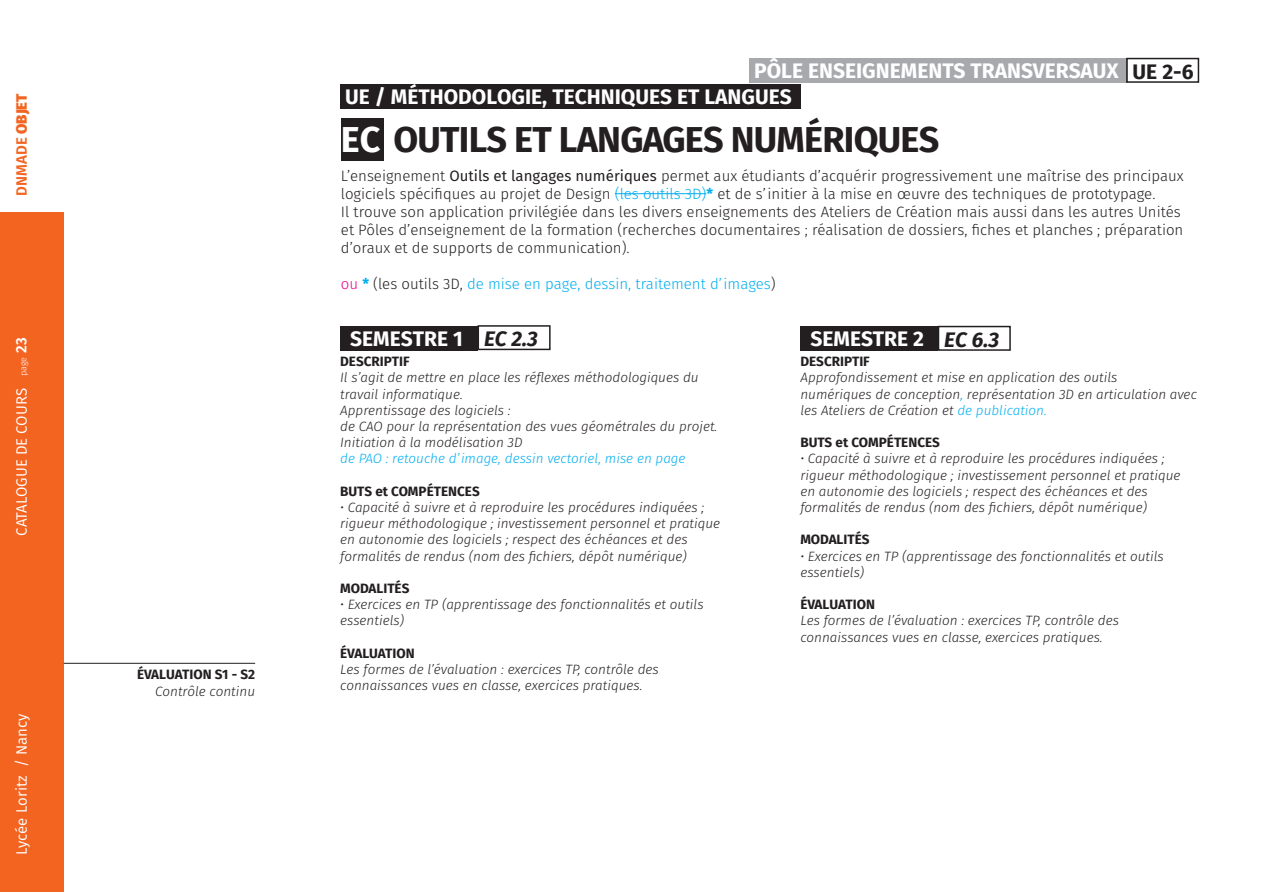
<style>
.page{position:relative;width:1263px;height:893px;background:#fff}
.page>*{position:absolute;margin:0;border:0;box-sizing:border-box;transform-origin:0 0}
.t1{font:700 36px "Fira Sans";letter-spacing:-.02em;color:#231f20}
.t2{font:700 21px "Fira Sans";color:#fff}
.t3{font:italic 700 21px "Fira Sans";color:#231f20}
.t4{font:700 21px "Fira Sans";color:#231f20}
.t5{font:300 15px/18px "Fira Sans";color:#231f20}
.t6{font:300 15px "Fira Sans";color:#00aeef}
.t7{font:15px "Fira Sans";color:#fff}
.t8{font:600 15px "Fira Sans";color:#f36421}
.t9{font:italic 300 13.5px/16.2px "Fira Sans";color:#231f20}
.t10{font:700 13.5px "Fira Sans";color:#231f20}
.t11{font:italic 300 13.5px "Fira Sans";color:#00aeef}
.t12{font:300 9px "Fira Sans";color:#fff}
.s1{font-weight:800}
.s2{font-weight:600;font-size:15px}
.s3{color:#fff}
.s4{font-weight:400}
.s5{color:#00aeef}
.s6{font-weight:700;color:#00aeef}
.s7{color:#ed028c}
.s8{font-weight:700}
.s9{color:#231f20}
</style>
<div class="page">
<div style="left:0;top:213px;width:64px;height:679px;background:#f36421"></div>
<div style="left:340px;top:85px;width:460px;height:24px;background:#231f20"></div>
<div style="left:340px;top:326px;width:137px;height:24px;background:#231f20"></div>
<div style="left:800px;top:326px;width:138px;height:24px;background:#231f20"></div>
<div style="left:749px;top:58px;width:379px;height:24px;background:#a8a9ad"></div>
<div style="left:1126px;top:58px;width:73px;height:25px;border:2px solid #231f20"></div>
<div style="left:477px;top:325px;width:74px;height:25px;border:2px solid #231f20"></div>
<div style="left:938px;top:326px;width:73px;height:25px;border:2px solid #231f20"></div>
<div style="left:341px;top:118px;width:42px;height:42px;background:#231f20"></div>
<hr style="left:615px;top:193px;width:91px;height:1px;background:#00aeef">
<hr style="left:64px;top:663px;width:191px;height:1px;background:#231f20">
<p class="t8" style="left:9px;top:196px;width:104px;rotate:-90deg">DNMADE <span class="s1">OBJET</span></p>
<p class="t12" style="left:17px;top:376px;width:40px;rotate:-90deg">page <span class="s2">23</span></p>
<p class="t7" style="left:10px;top:536px;width:149px;rotate:-90deg">CATALOGUE DE COURS</p>
<p class="t7" style="left:10px;top:855px;width:142px;rotate:-90deg">Lycée Loritz / Nancy</p>
<p class="t10" style="left:137px;top:663px;width:120px">ÉVALUATION S1 - S2</p>
<p class="t9" style="left:155px;top:683px;width:101px">Contrôle continu</p>
<p class="t2" style="left:754px;top:53px;width:366px">PÔLE ENSEIGNEMENTS TRANSVERSAUX</p>
<p class="t4" style="left:1132px;top:54px;width:62px">UE 2-6</p>
<p class="t2" style="left:345px;top:79px;width:448px">UE / MÉTHODOLOGIE, TECHNIQUES ET LANGUES</p>
<p class="t1" style="left:341px;top:109px;width:600px"><span class="s3">EC</span> OUTILS ET LANGAGES NUMÉRIQUES</p>
<p class="t5" style="left:341px;top:166px;width:844px">L’enseignement <span class="s4">Outils et langages numériques</span> permet aux étudiants d’acquérir progressivement une maîtrise des principaux logiciels spécifiques au projet de Design <span class="s5">(les outils 3D)</span><span class="s6">*</span> et de s’initier à la mise en œuvre des techniques de prototypage.</p>
<p class="t5" style="left:341px;top:202px;width:844px">Il trouve son application privilégiée dans les divers enseignements des Ateliers de Création mais aussi dans les autres Unités et Pôles d’enseignement de la formation (recherches documentaires ; réalisation de dossiers, fiches et planches ; préparation d’oraux et de supports de communication).</p>
<p class="t6" style="left:341px;top:273px;width:436px"><span class="s7">ou</span> <span class="s8">*</span> <span class="s9">(les outils 3D,</span> de mise en page, dessin, traitement d’images<span class="s9">)</span></p>
<p class="t2" style="left:350px;top:321px;width:114px">SEMESTRE 1</p>
<p class="t2" style="left:810px;top:321px;width:115px">SEMESTRE 2</p>
<p class="t3" style="left:484px;top:321px;width:55px">EC 2.3</p>
<p class="t3" style="left:944px;top:322px;width:56px">EC 6.3</p>
<p class="t10" style="left:340px;top:350px;width:71px">DESCRIPTIF</p>
<p class="t9" style="left:340px;top:370px;width:360px">Il s’agit de mettre en place les réflexes méthodologiques du travail informatique.</p>
<p class="t9" style="left:340px;top:402px;width:172px">Apprentissage des logiciels :</p>
<p class="t9" style="left:340px;top:418px;width:379px">de CAO pour la représentation des vues géométrales du projet.</p>
<p class="t9" style="left:340px;top:434px;width:184px">Initiation à la modélisation 3D</p>
<p class="t11" style="left:340px;top:449px;width:347px">de PAO : retouche d’image, dessin vectoriel, mise en page</p>
<p class="t10" style="left:340px;top:480px;width:141px">BUTS et COMPÉTENCES</p>
<p class="t9" style="left:340px;top:499px;width:382px">• Capacité à suivre et à reproduire les procédures indiquées ; rigueur méthodologique ; investissement personnel et pratique en autonomie des logiciels ; respect des échéances et des formalités de rendus (nom des fichiers, dépôt numérique)</p>
<p class="t10" style="left:340px;top:577px;width:71px">MODALITÉS</p>
<p class="t9" style="left:340px;top:596px;width:365px">• Exercices en TP (apprentissage des fonctionnalités et outils essentiels)</p>
<p class="t10" style="left:340px;top:642px;width:76px">ÉVALUATION</p>
<p class="t9" style="left:340px;top:661px;width:320px">Les formes de l’évaluation : exercices TP, contrôle des connaissances vues en classe, exercices pratiques.</p>
<p class="t10" style="left:800px;top:350px;width:71px">DESCRIPTIF</p>
<p class="t9" style="left:800px;top:370px;width:398px">Approfondissement et mise en application des outils<br>numériques de conception<span class="s5">,</span> représentation 3D en articulation avec les Ateliers de Création et <span class="s5">de publication.</span></p>
<p class="t10" style="left:800px;top:431px;width:141px">BUTS et COMPÉTENCES</p>
<p class="t9" style="left:800px;top:451px;width:382px">• Capacité à suivre et à reproduire les procédures indiquées ; rigueur méthodologique ; investissement personnel et pratique en autonomie des logiciels ; respect des échéances et des formalités de rendus (nom des fichiers, dépôt numérique)</p>
<p class="t10" style="left:800px;top:528px;width:71px">MODALITÉS</p>
<p class="t9" style="left:800px;top:548px;width:365px">• Exercices en TP (apprentissage des fonctionnalités et outils essentiels)</p>
<p class="t10" style="left:800px;top:593px;width:76px">ÉVALUATION</p>
<p class="t9" style="left:800px;top:613px;width:320px">Les formes de l’évaluation : exercices TP, contrôle des connaissances vues en classe, exercices pratiques.</p>
</div>
